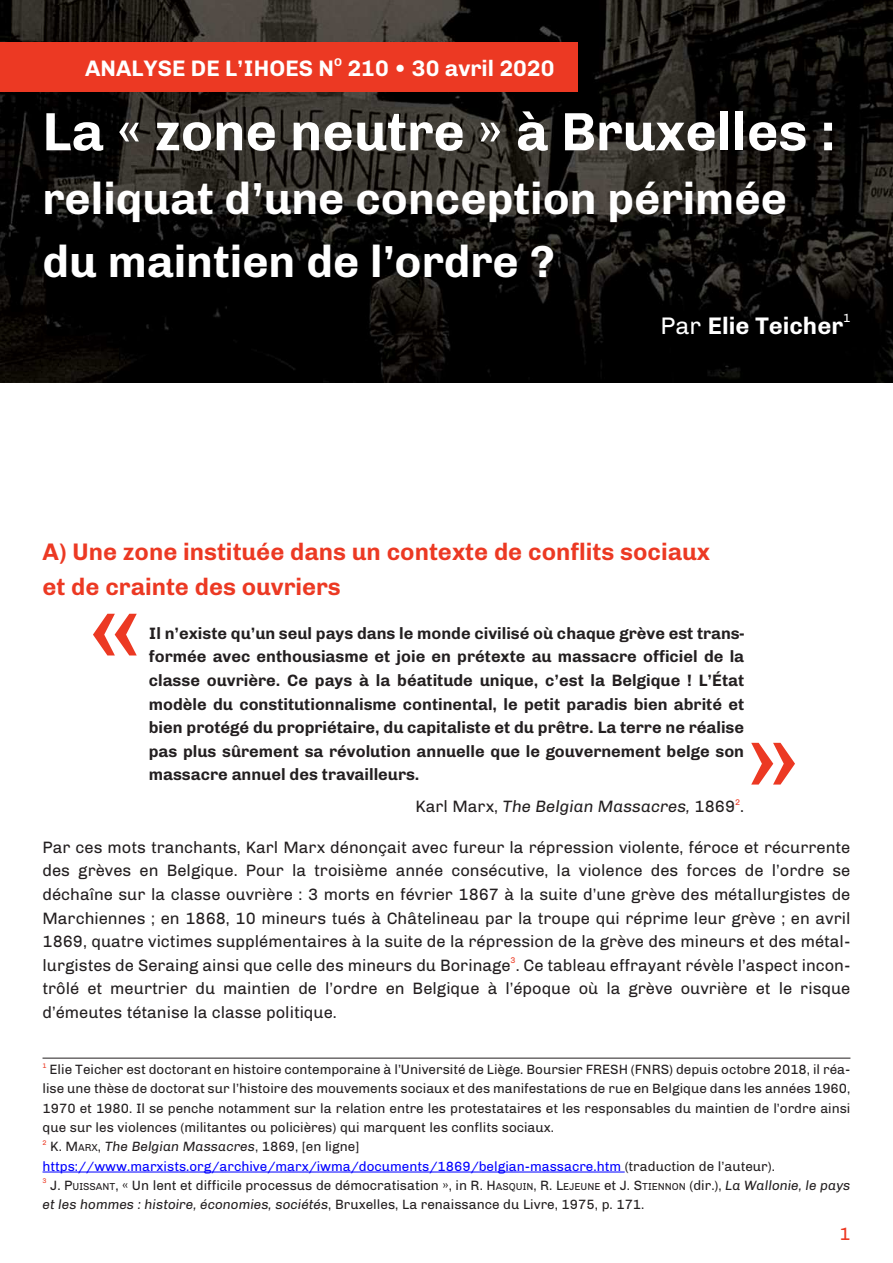
<style>
.page{position:relative;width:893px;height:1263px;background:#fff}
.page>*{position:absolute;margin:0;border:0;box-sizing:border-box;transform-origin:0 0}
.t1{font:700 120px "Chivo";color:#ec3923}
.t2{font:700 54px "Chivo";color:#fff}
.t3{font:700 45px/63.4px "Chivo";color:#fff}
.t4{font:700 24px/34.2px "Chivo";color:#ec3923}
.t5{font:700 24px "Chivo";color:#fff}
.t6{font:700 22.5px "Chivo";color:#fff}
.t7{font:18px "Chivo";color:#ec3923}
.t8{font:16.5px/23.5px "Chivo";color:#231f20;text-align:justify}
.t9{font:700 16.5px/23.5px "Chivo";color:#231f20;text-align:justify}
.t10{font:italic 16.5px "Chivo";color:#231f20}
.t11{font:13.5px/19.4px "Chivo";color:#231f20;text-align:justify}
.t12{font:13.5px/19.4px "Chivo";color:#00f}
.t13{font:12px "Chivo";color:#fff}
.t14{font:700 11.25px "Chivo";color:#fff}
.t15{font:8.25px "Chivo";color:#ec3923}
.t16{font:6.75px "Chivo";color:#ec3923}
.s1{font-weight:400}
.s2{font-style:normal}
.s3{color:#231f20}
.s4{font-size:10.2px;color:#231f20}
.s5{font-style:italic;color:#231f20}
.s6{font-size:10.2px}
.s7{font-style:italic}
</style>
<div class="page">
<img style="left:0;top:0;width:893px;height:383px">
<hr style="left:43px;top:1172px;width:582px;height:1px;background:#00f">
<hr style="left:43px;top:1058px;width:807px;height:1px;background:#231f20">
<div style="left:0;top:42px;width:578px;height:50px;background:#ec3923"></div>
<h3 class="t6" style="left:85px;top:60px;width:251px">AnAlyse de l’ihoes n</h3>
<p class="t14" style="left:334px;top:58px;width:9px">o</p>
<h3 class="t6" style="left:347px;top:60px;width:208px">210 • 30 avril 2020</h3>
<h2 class="t2" style="left:43px;top:111px;width:794px">la « zone neutre » à Bruxelles :</h2>
<h3 class="t3" style="left:43px;top:170px;width:746px">reliquat d’une conception périmée du maintien de l’ordre ?</h3>
<h3 class="t5" style="left:661px;top:316px;width:184px"><span class="s1">Par</span> elie Teicher</h3>
<p class="t13" style="left:843px;top:314px;width:9px">1</p>
<h3 class="t4" style="left:43px;top:537px;width:669px">A) Une zone instituée dans un contexte de conflits sociaux et de crainte des ouvriers</h3>
<p class="t9" style="left:149px;top:623px;width:597px">il n’existe qu’un seul pays dans le monde civilisé où chaque grève est trans&shy;formée avec enthousiasme et joie en prétexte au massacre officiel de la classe ouvrière. Ce pays à la béatitude unique, c’est la Belgique ! l’État modèle du constitutionnalisme continental, le petit paradis bien abrité et bien protégé du propriétaire, du capitaliste et du prêtre. la terre ne réalise pas plus sûrement sa révolution annuelle que le gouvernement belge son massacre annuel des travailleurs.</p>
<p class="t10" style="left:416px;top:800px;width:330px"><span class="s2">Karl Marx,</span> The Belgian Massacres, <span class="s2">1869 .</span></p>
<h1 class="t1" style="left:87px;top:589px;width:57px">«</h1>
<h1 class="t1" style="left:746px;top:718px;width:57px">»</h1>
<p class="t15" style="left:735px;top:799px;width:7px">2</p>
<p class="t8" style="left:43px;top:837px;width:809px">Par ces mots tranchants, Karl Marx dénonçait avec fureur la répression violente, féroce et récurrente des grèves en Belgique. Pour la troisième année consécutive, la violence des forces de l’ordre se déchaîne sur la classe ouvrière : 3 morts en février 1867 à la suite d’une grève des métallurgistes de Marchiennes ; en 1868, 10 mineurs tués à Châtelineau par la troupe qui réprime leur grève ; en avril 1869, quatre victimes supplémentaires à la suite de la répression de la grève des mineurs et des métal&shy;lurgistes de Seraing ainsi que celle des mineurs du Borinage . Ce tableau effrayant révèle l’aspect incon-</p>
<p class="t15" style="left:511px;top:957px;width:7px">3</p>
<p class="t8" style="left:43px;top:978px;width:809px">trôlé et meurtrier du maintien de l’ordre en Belgique à l’époque où la grève ouvrière et le risque d’émeutes tétanise la classe politique.</p>
<p class="t16" style="left:43px;top:1063px;width:6px">1</p>
<p class="t11" style="left:43px;top:1061px;width:809px;text-indent:7px">Elie Teicher est doctorant en histoire contemporaine à l’Université de Liège. Boursier FRESH (FNRS) depuis octobre 2018, il réa&shy;lise une thèse de doctorat sur l’histoire des mouvements sociaux et des manifestations de rue en Belgique dans les années 1960, 1970 et 1980. Il se penche notamment sur la relation entre les protestataires et les responsables du maintien de l’ordre ainsi que sur les violences (militantes ou policières) qui marquent les conflits sociaux.</p>
<p class="t16" style="left:43px;top:1140px;width:6px">2</p>
<p class="t12" style="left:43px;top:1138px;width:734px;text-indent:8px"><span class="s3">K. M</span><span class="s4">aRx</span><span class="s3">,</span> <span class="s5">The Belgian Massacres</span><span class="s3">, 1869, [en ligne] </span>https://www.marxists.org/archive/marx/iwma/documents/1869/belgian-massacre.htm <span class="s3">(traduction de l’auteur).</span></p>
<p class="t16" style="left:43px;top:1178px;width:6px">3</p>
<p class="t11" style="left:43px;top:1176px;width:809px;text-indent:8px">J. P<span class="s6">UISSaNT</span>, « Un lent et difficile processus de démocratisation », in R. H<span class="s6">aSqUIN</span>, R. L<span class="s6">EJEUNE</span> et J. S<span class="s6">TIENNoN</span> (dir.), <span class="s7">La Wallonie, le pays et les hommes : histoire, économies, sociétés</span>, Bruxelles, La renaissance du Livre, 1975, p. 171.</p>
<p class="t7" style="left:839px;top:1227px;width:13px">1</p>
</div>
